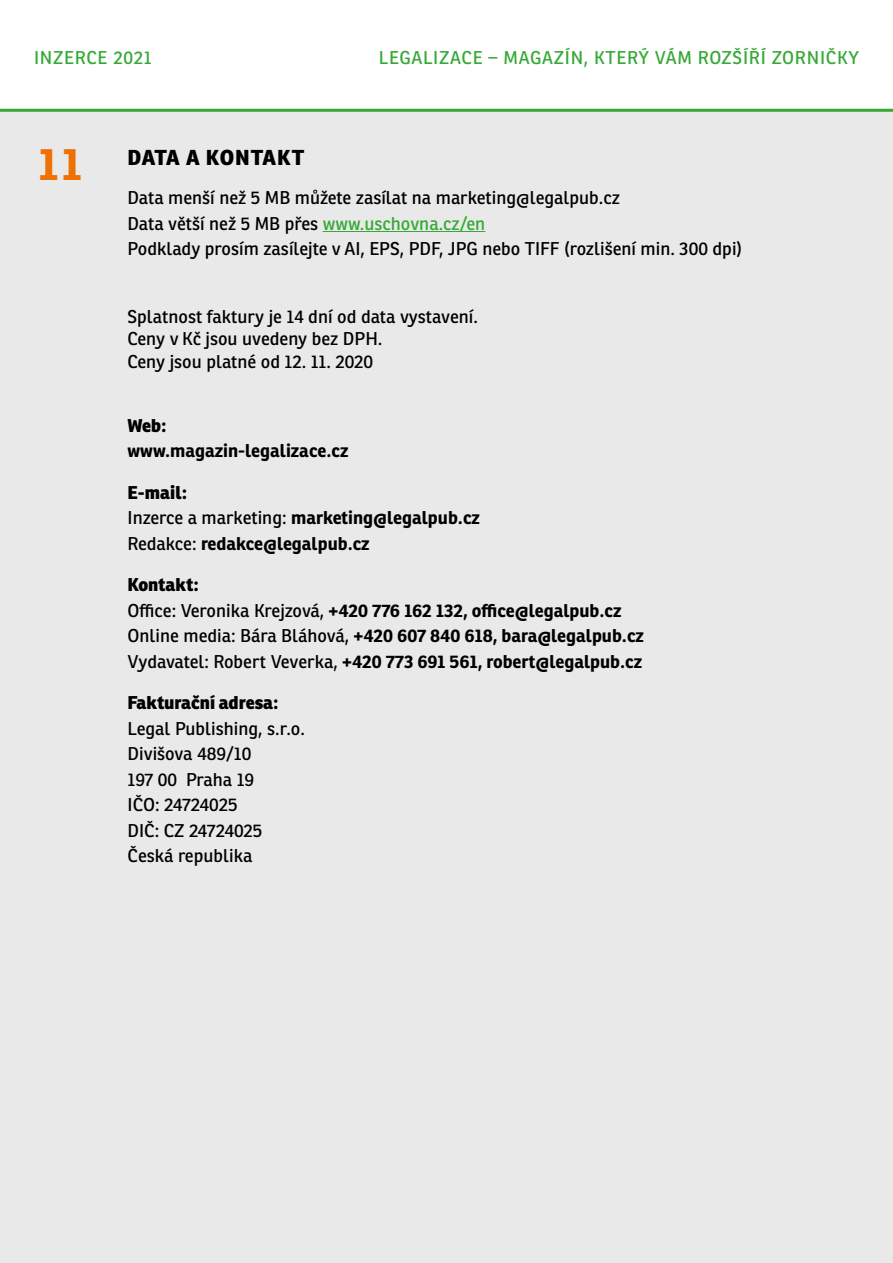
<style>
.page{position:relative;width:893px;height:1263px;background:#fff}
.page>*{position:absolute;margin:0;border:0;box-sizing:border-box;transform-origin:0 0}
.t1{font:700 45px "Ronnia";color:#ee7203}
.t2{font:800 21px "Ronnia";letter-spacing:.025em;color:#000}
.t3{font:18px/25.5px "Ronnia";color:#000}
.t4{font:700 18px/25.5px "Ronnia";color:#000}
.t5{font:18px "Ronnia";letter-spacing:.04em;color:#35a936}
.t6{font:800 18px "Ronnia";color:#000}
.s1{color:#35a936}
.s2{font-weight:800}
.s3{font-weight:400}
</style>
<div class="page">
<div style="left:0;top:111px;width:893px;height:1152px;background:#e9e9e9"></div>
<hr style="left:0;top:109px;width:893px;height:3px;background:#35a936">
<hr style="left:323px;top:231px;width:162px;height:1px;background:#35a936">
<p class="t5" style="left:34px;top:46px;width:119px">INZERCE 2021</p>
<p class="t5" style="left:379px;top:46px;width:482px">LEGALIZACE – MAGAZÍN, KTERÝ VÁM ROZŠÍŘÍ ZORNIČKY</p>
<h1 class="t1" style="left:37px;top:135px;width:50px">11</h1>
<p class="t2" style="left:128px;top:144px;width:178px">DATA A KONTAKT</p>
<p class="t3" style="left:128px;top:185px;width:616px">Data menší než 5 MB můžete zasílat na marketing@legalpub.cz<br>Data větší než 5 MB přes <span class="s1">www.uschovna.cz/en<br></span>Podklady prosím zasílejte v AI, EPS, PDF, JPG nebo TIFF (rozlišení min. 300 dpi)</p>
<p class="t3" style="left:128px;top:305px;width:352px;line-height:22.5px">Splatnost faktury je 14 dní od data vystavení.<br>Ceny v Kč jsou uvedeny bez DPH.<br>Ceny jsou platné od 12. 11. 2020</p>
<p class="t6" style="left:128px;top:414px;width:41px">Web:</p>
<p class="t4" style="left:128px;top:438px;width:222px">www.magazin-legalizace.cz</p>
<p class="t4" style="left:128px;top:479px;width:354px"><span class="s2">E-mail:<br></span><span class="s3">Inzerce a marketing:</span> marketing@legalpub.cz<br><span class="s3">Redakce:</span> redakce@legalpub.cz</p>
<p class="t4" style="left:128px;top:572px;width:518px"><span class="s2">Kontakt:<br></span><span class="s3">Office: Veronika Krejzová,</span> +420 776 162 132, office@legalpub.cz <span class="s3">Online media: Bára Bláhová,</span> +420 607 840 618, bara@legalpub.cz <span class="s3">Vydavatel: Robert Veverka,</span> +420 773 691 561, robert@legalpub.cz</p>
<p class="t6" style="left:128px;top:691px;width:153px">Fakturační adresa:</p>
<p class="t3" style="left:128px;top:716px;width:179px">Legal Publishing, s.r.o.<br>Divišova 489/10<br>197 00 Praha 19<br>IČO: 24724025<br>DIČ: CZ 24724025<br>Česká republika</p>
</div>
